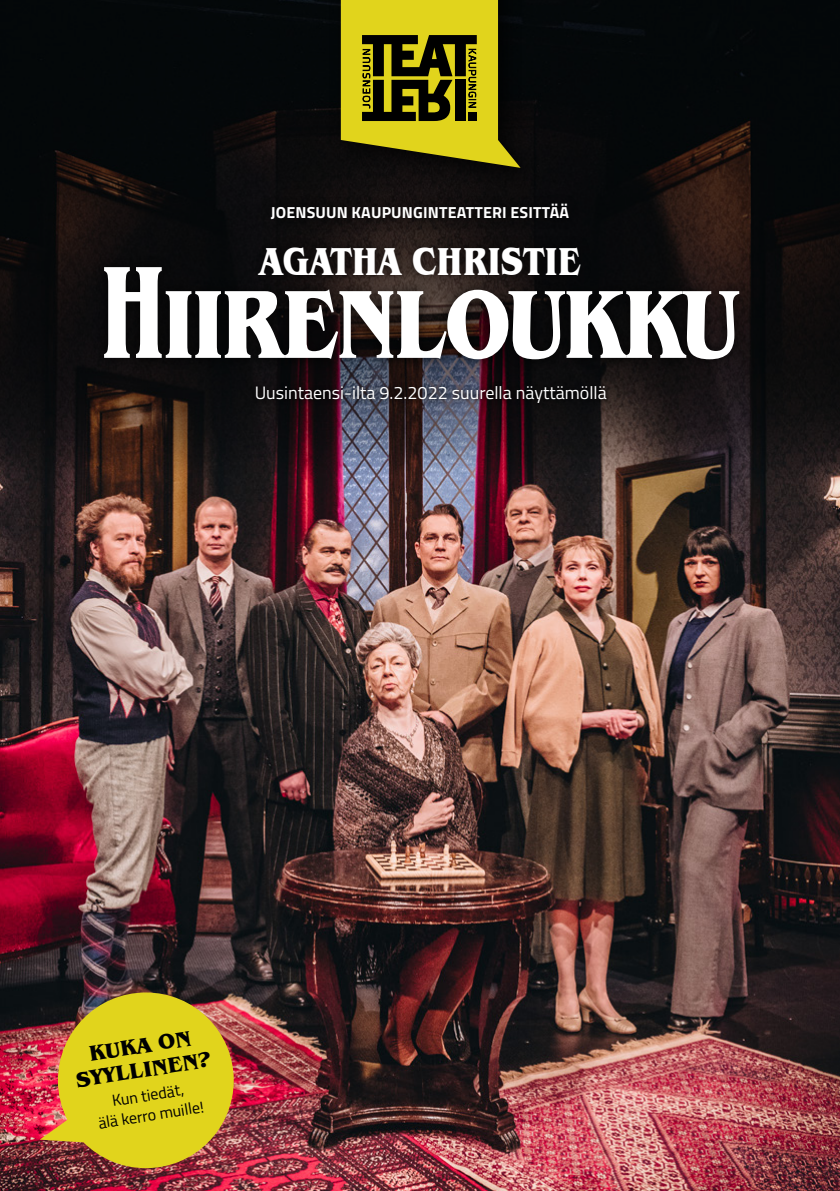
<style>
.page{position:relative;width:840px;height:1191px;background:#fff}
.page>*{position:absolute;margin:0;border:0;box-sizing:border-box;transform-origin:0 0}
.pääotsikko{font:700 100px "Benguiat IT Cby BT";letter-spacing:-.035em;color:#fff;scale:.85 1}
.Otsikko1{font:700 40px "Benguiat IT Cby BT";color:#fff;scale:.85 1}
.t1{font:700 22px/24px "Benguiat IT Cby BT";color:#000;text-align:center}
.alaostikko{font:18px "Titillium";color:#fff}
.Yläotsikko{font:700 16px "Titillium";letter-spacing:.01em;color:#fff}
.t2{font:16px/20px "Titillium";color:#000;text-align:center}
.s1{font-size:136px}
</style>
<div class="page">
<img style="left:0;top:475px;width:839px;height:716px">
<svg style="left:0;top:0;width:839px;height:475px;background:#141112"></svg>
<div style="left:328px;top:0;width:214px;height:191px;background:#0b0a0b"></div>
<svg style="left:340px;top:0;width:180px;height:168px"></svg>
<div style="left:454px;top:80px;width:11px;height:41px;background:#000"></div>
<div style="left:468px;top:112px;width:8px;height:9px;background:#000"></div>
<div style="left:260px;top:192px;width:319px;height:38px;background:#0e0c0c"></div>
<svg style="left:250px;top:381px;width:360px;height:27px;background:#241e25"></svg>
<div style="left:247px;top:235px;width:344px;height:52px;background:#000;opacity:.75"></div>
<div style="left:92px;top:255px;width:658px;height:116px;background:#000;opacity:.75"></div>
<img style="left:40px;top:992px;width:193px;height:176px">
<h1 class="Yläotsikko" style="left:271px;top:201px;width:300px">JOENSUUN KAUPUNGINTEATTERI ESITTÄÄ</h1>
<h2 class="Otsikko1" style="left:260px;top:236px;width:379px">AGATHA CHRISTIE</h2>
<h3 class="pääotsikko" style="left:100px;top:262px;width:753px"><span class="s1">H</span>IIRENLOUKKU</h3>
<h3 class="alaostikko" style="left:254px;top:380px;width:353px">Uusintaensi-ilta 9.2.2022 suurella näyttämöllä</h3>
<p class="t1" style="left:71px;top:1044px;width:138px;rotate:-9deg">KUKA ON<br>SYYLLINEN?</p>
<p class="t2" style="left:94px;top:1092px;width:108px;rotate:-9deg">Kun tiedät,<br>älä kerro muille!</p>
</div>
